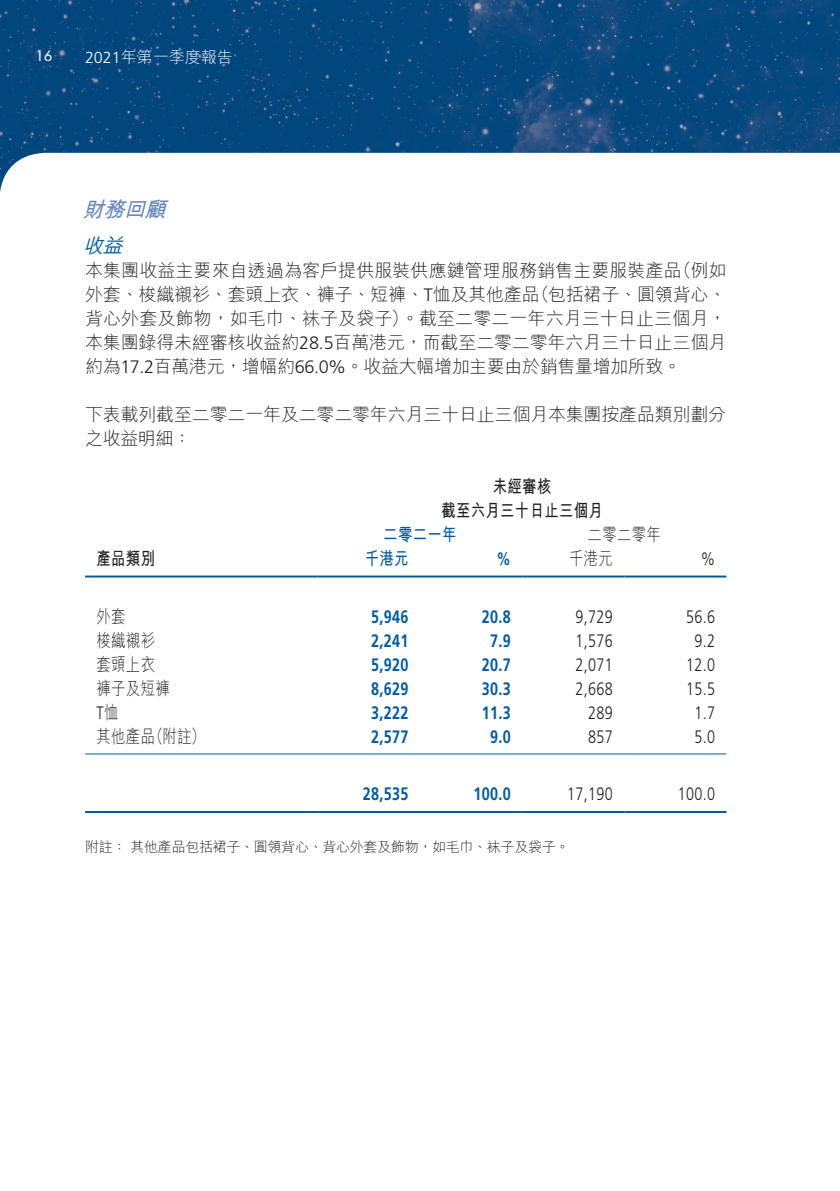
<style>
.page{position:relative;width:840px;height:1191px;background:#fff}
.page>*{position:absolute;margin:0;border:0;box-sizing:border-box;transform-origin:0 0}
.t1{font:italic 700 21px "M Hei HK";color:#6688c2}
.t2{font:italic 500 20px "M Hei HK";color:#005ca7}
.t3{font:300 18px/24px "M Hei HK";letter-spacing:-.01em;color:#231f20;text-align:justify}
.t4{font:700 18px "Frutiger LT Std";letter-spacing:.02em;color:#005ca7;scale:.8 1}
.t5{font:300 18px "Frutiger LT Std";letter-spacing:.02em;color:#231f20;scale:.8 1}
.t6{font:300 18px "M Hei HK";letter-spacing:-.01em;color:#231f20;scale:.8 1}
.t7{font:700 18px/24px "M Hei HK";letter-spacing:.02em;color:#231f20;text-align:center;scale:.8 1}
.t8{font:700 18px "M Hei HK";letter-spacing:.02em;color:#005ca7;scale:.8 1}
.t9{font:300 16px "M Hei HK";color:#fff}
.t10{font:300 14px "M Hei HK";letter-spacing:-.02em;color:#231f20}
.t11{font:500 14px "Futura Std";color:#fff}
.s1{font-family:"Frutiger LT Std"}
.s2{font-family:"M Hei HK"}
</style>
<div class="page">
<svg style="left:0;top:0;width:839px;height:192px;fill:#02487e"></svg>
<svg style="left:317px;top:577px;width:205px;height:178px"></svg>
<hr style="left:85px;top:575px;width:232px;height:2px;background:#005ca7">
<hr style="left:317px;top:575px;width:103px;height:2px;background:#005ca7">
<hr style="left:420px;top:575px;width:102px;height:2px;background:#005ca7">
<hr style="left:522px;top:575px;width:102px;height:2px;background:#005ca7">
<hr style="left:624px;top:575px;width:102px;height:2px;background:#005ca7">
<hr style="left:85px;top:753px;width:232px;height:1px;background:#005ca7">
<hr style="left:317px;top:753px;width:103px;height:1px;background:#005ca7">
<hr style="left:420px;top:753px;width:102px;height:1px;background:#005ca7">
<hr style="left:522px;top:753px;width:102px;height:1px;background:#005ca7">
<hr style="left:624px;top:753px;width:102px;height:1px;background:#005ca7">
<hr style="left:85px;top:811px;width:232px;height:2px;background:#005ca7">
<hr style="left:317px;top:811px;width:103px;height:2px;background:#005ca7">
<hr style="left:420px;top:811px;width:102px;height:2px;background:#005ca7">
<hr style="left:522px;top:811px;width:102px;height:2px;background:#005ca7">
<hr style="left:624px;top:811px;width:102px;height:2px;background:#005ca7">
<p class="t11" style="left:36px;top:47px;width:18px">16</p>
<p class="t9" style="left:85px;top:46px;width:149px"><span class="s1">2021</span>年第一季度報告</p>
<p class="t1" style="left:83px;top:194px;width:91px">財務回顧</p>
<p class="t2" style="left:83px;top:231px;width:48px">收益</p>
<p class="t3" style="left:85px;top:257px;width:642px">本集團收益主要來自透過為客戶提供服裝供應鏈管理服務銷售主要服裝產品（例如外套、梭織襯衫、套頭上衣、褲子、短褲、<span class="s1">T</span>恤及其他產品（包括裙子、圓領背心、背心外套及飾物，如毛巾、袜子及袋子）。截至二零二一年六月三十日止三個月，本集團錄得未經審核收益約<span class="s1">28.5</span>百萬港元，而截至二零二零年六月三十日止三個月約為<span class="s1">17.2</span>百萬港元，增幅約<span class="s1">66.0%</span>。收益大幅增加主要由於銷售量增加所致。</p>
<p class="t3" style="left:85px;top:401px;width:642px">下表載列截至二零二一年及二零二零年六月三十日止三個月本集團按產品類別劃分之收益明細：</p>
<p class="t7" style="left:441px;top:473px;width:203px">未經審核<br>截至六月三十日止三個月</p>
<p class="t8" style="left:383px;top:521px;width:93px">二零二一年</p>
<p class="t6" style="left:587px;top:521px;width:93px">二零二零年</p>
<p class="t7" style="left:96px;top:545px;width:75px">產品類別</p>
<p class="t8" style="left:364px;top:545px;width:56px">千港元</p>
<p class="t4" style="left:496px;top:548px;width:19px">%</p>
<p class="t6" style="left:568px;top:545px;width:56px">千港元</p>
<p class="t5" style="left:700px;top:548px;width:20px">%</p>
<p class="t6" style="left:96px;top:604px;width:38px">外套</p>
<p class="t4" style="left:371px;top:606px;width:48px">5,946</p>
<p class="t4" style="left:481px;top:606px;width:38px">20.8</p>
<p class="t5" style="left:575px;top:607px;width:48px">9,729</p>
<p class="t5" style="left:685px;top:607px;width:38px">56.6</p>
<p class="t6" style="left:96px;top:628px;width:75px">梭織襯衫</p>
<p class="t4" style="left:371px;top:630px;width:48px">2,241</p>
<p class="t4" style="left:490px;top:630px;width:27px">7.9</p>
<p class="t5" style="left:575px;top:631px;width:48px">1,576</p>
<p class="t5" style="left:694px;top:631px;width:27px">9.2</p>
<p class="t6" style="left:96px;top:652px;width:75px">套頭上衣</p>
<p class="t4" style="left:371px;top:654px;width:48px">5,920</p>
<p class="t4" style="left:481px;top:654px;width:38px">20.7</p>
<p class="t5" style="left:575px;top:655px;width:48px">2,071</p>
<p class="t5" style="left:685px;top:655px;width:38px">12.0</p>
<p class="t6" style="left:96px;top:676px;width:93px">褲子及短褲</p>
<p class="t4" style="left:371px;top:678px;width:48px">8,629</p>
<p class="t4" style="left:481px;top:678px;width:38px">30.3</p>
<p class="t5" style="left:575px;top:679px;width:48px">2,668</p>
<p class="t5" style="left:685px;top:679px;width:38px">15.5</p>
<p class="t5" style="left:96px;top:703px;width:29px">T<span class="s2">恤</span></p>
<p class="t4" style="left:371px;top:702px;width:48px">3,222</p>
<p class="t4" style="left:481px;top:702px;width:38px">11.3</p>
<p class="t5" style="left:588px;top:703px;width:32px">289</p>
<p class="t5" style="left:694px;top:703px;width:27px">1.7</p>
<p class="t6" style="left:96px;top:724px;width:137px">其他產品（附註）</p>
<p class="t4" style="left:371px;top:726px;width:48px">2,577</p>
<p class="t4" style="left:490px;top:726px;width:27px">9.0</p>
<p class="t5" style="left:588px;top:727px;width:32px">857</p>
<p class="t5" style="left:694px;top:727px;width:27px">5.0</p>
<p class="t4" style="left:363px;top:783px;width:59px">28,535</p>
<p class="t4" style="left:473px;top:783px;width:48px">100.0</p>
<p class="t5" style="left:567px;top:783px;width:59px">17,190</p>
<p class="t5" style="left:677px;top:783px;width:48px">100.0</p>
<p class="t10" style="left:85px;top:837px;width:485px">附註：其他產品包括裙子、圓領背心、背心外套及飾物，如毛巾、袜子及袋子。</p>
</div>
